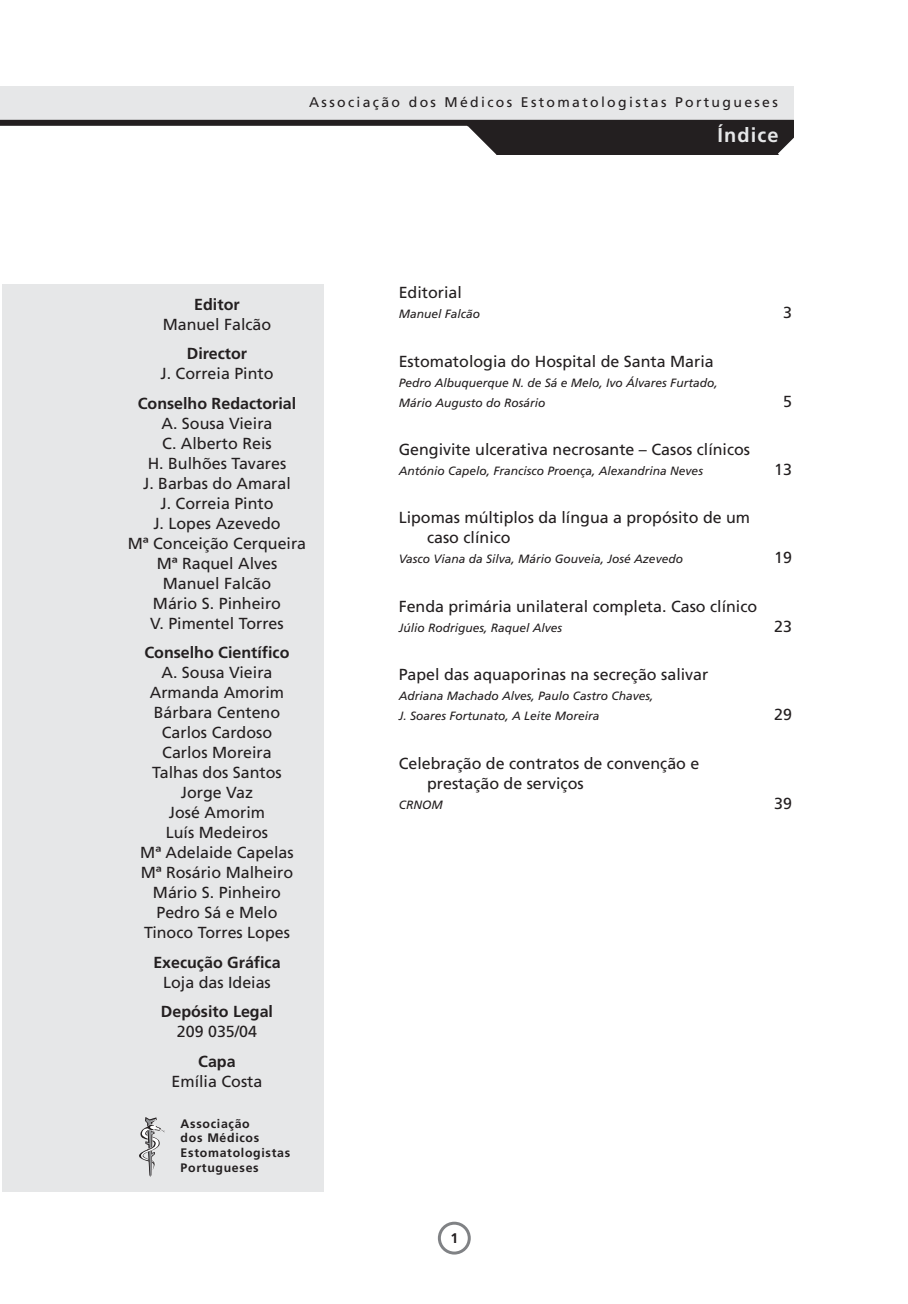
<style>
.page{position:relative;width:908px;height:1304px;background:#fff}
.page>*{position:absolute;margin:0;border:0;box-sizing:border-box;transform-origin:0 0}
.t1{font:700 20px "Frutiger";letter-spacing:.055em;color:#e6e7e8}
.t2{font:16px/20px "Frutiger";color:#231f20}
.t3{font:700 16px "Frutiger";color:#231f20}
.t4{font:14px "Frutiger";letter-spacing:.165em;color:#231f20}
.t5{font:700 14px "Frutiger";color:#231f20}
.t6{font:700 12.4px/14.8px "Frutiger";letter-spacing:.055em;color:#231f20}
.t7{font:italic 12px/20px "Frutiger";color:#231f20}
</style>
<div class="page">
<div style="left:0;top:86px;width:793px;height:34px;background:#e6e7e8"></div>
<div style="left:0;top:120px;width:793px;height:6px;background:#231f20"></div>
<div style="left:467px;top:120px;width:326px;height:34px;background:#231f20"></div>
<svg style="left:777px;top:138px;width:17px;height:17px"></svg>
<svg style="left:467px;top:126px;width:29px;height:28px"></svg>
<div style="left:3px;top:284px;width:320px;height:908px;background:#e6e7e8"></div>
<svg style="left:139px;top:1117px;width:26px;height:60px"></svg>
<svg style="left:437px;top:1222px;width:33px;height:33px"></svg>
<p class="t4" style="left:309px;top:96px;width:470px">Associação dos Médicos Estomatologistas Portugueses</p>
<p class="t1" style="left:717px;top:127px;width:63px">Índice</p>
<p class="t3" style="left:194px;top:298px;width:47px">Editor</p>
<p class="t2" style="left:163px;top:315px;width:110px">Manuel Falcão</p>
<p class="t3" style="left:187px;top:347px;width:62px">Director</p>
<p class="t2" style="left:160px;top:365px;width:114px">J. Correia Pinto</p>
<p class="t3" style="left:138px;top:397px;width:160px">Conselho Redactorial</p>
<p class="t2" style="left:128px;top:415px;width:180px;text-align:center">A. Sousa Vieira<br>C. Alberto Reis<br>H. Bulhões Tavares<br>J. Barbas do Amaral<br>J. Correia Pinto<br>J. Lopes Azevedo<br>Mª Conceição Cerqueira<br>Mª Raquel Alves<br>Manuel Falcão<br>Mário S. Pinheiro<br>V. Pimentel Torres</p>
<p class="t3" style="left:144px;top:646px;width:146px">Conselho Científico</p>
<p class="t2" style="left:140px;top:664px;width:155px;text-align:center">A. Sousa Vieira<br>Armanda Amorim<br>Bárbara Centeno<br>Carlos Cardoso<br>Carlos Moreira<br>Talhas dos Santos<br>Jorge Vaz<br>José Amorim<br>Luís Medeiros<br>Mª Adelaide Capelas<br>Mª Rosário Malheiro<br>Mário S. Pinheiro<br>Pedro Sá e Melo<br>Tinoco Torres Lopes</p>
<p class="t3" style="left:153px;top:956px;width:129px">Execução Gráfica</p>
<p class="t2" style="left:163px;top:974px;width:109px">Loja das Ideias</p>
<p class="t3" style="left:161px;top:1005px;width:113px">Depósito Legal</p>
<p class="t2" style="left:177px;top:1023px;width:82px">209 035/04</p>
<p class="t3" style="left:198px;top:1055px;width:39px">Capa</p>
<p class="t2" style="left:171px;top:1073px;width:92px">Emília Costa</p>
<p class="t6" style="left:180px;top:1117px;width:111px">Associação<br>dos Médicos<br>Estomatologistas<br>Portugueses</p>
<p class="t2" style="left:398px;top:284px;width:65px">Editorial</p>
<p class="t7" style="left:398px;top:305px;width:83px">Manuel Falcão</p>
<p class="t2" style="left:782px;top:304px;width:10px">3</p>
<p class="t2" style="left:398px;top:352px;width:316px">Estomatologia do Hospital de Santa Maria</p>
<p class="t7" style="left:398px;top:374px;width:320px">Pedro Albuquerque N. de Sá e Melo, Ivo Álvares Furtado,<br>Mário Augusto do Rosário</p>
<p class="t2" style="left:782px;top:392px;width:10px">5</p>
<p class="t2" style="left:398px;top:441px;width:353px">Gengivite ulcerativa necrosante – Casos clínicos</p>
<p class="t7" style="left:398px;top:462px;width:305px">António Capelo, Francisco Proença, Alexandrina Neves</p>
<p class="t2" style="left:773px;top:461px;width:19px">13</p>
<p class="t2" style="left:427px;top:509px;width:324px;text-indent:-28px">Lipomas múltiplos da língua a propósito de um caso clínico</p>
<p class="t7" style="left:398px;top:550px;width:286px">Vasco Viana da Silva, Mário Gouveia, José Azevedo</p>
<p class="t2" style="left:773px;top:549px;width:19px">19</p>
<p class="t2" style="left:398px;top:597px;width:360px">Fenda primária unilateral completa. Caso clínico</p>
<p class="t7" style="left:398px;top:619px;width:165px">Júlio Rodrigues, Raquel Alves</p>
<p class="t2" style="left:773px;top:617px;width:19px">23</p>
<p class="t2" style="left:398px;top:666px;width:311px">Papel das aquaporinas na secreção salivar</p>
<p class="t7" style="left:398px;top:687px;width:256px">Adriana Machado Alves, Paulo Castro Chaves,<br>J. Soares Fortunato, A Leite Moreira</p>
<p class="t2" style="left:773px;top:706px;width:19px">29</p>
<p class="t2" style="left:427px;top:754px;width:274px;text-indent:-28px">Celebração de contratos de convenção e prestação de serviços</p>
<p class="t7" style="left:398px;top:795px;width:45px">CRNOM</p>
<p class="t2" style="left:773px;top:794px;width:19px">39</p>
<p class="t5" style="left:450px;top:1233px;width:9px">1</p>
</div>
